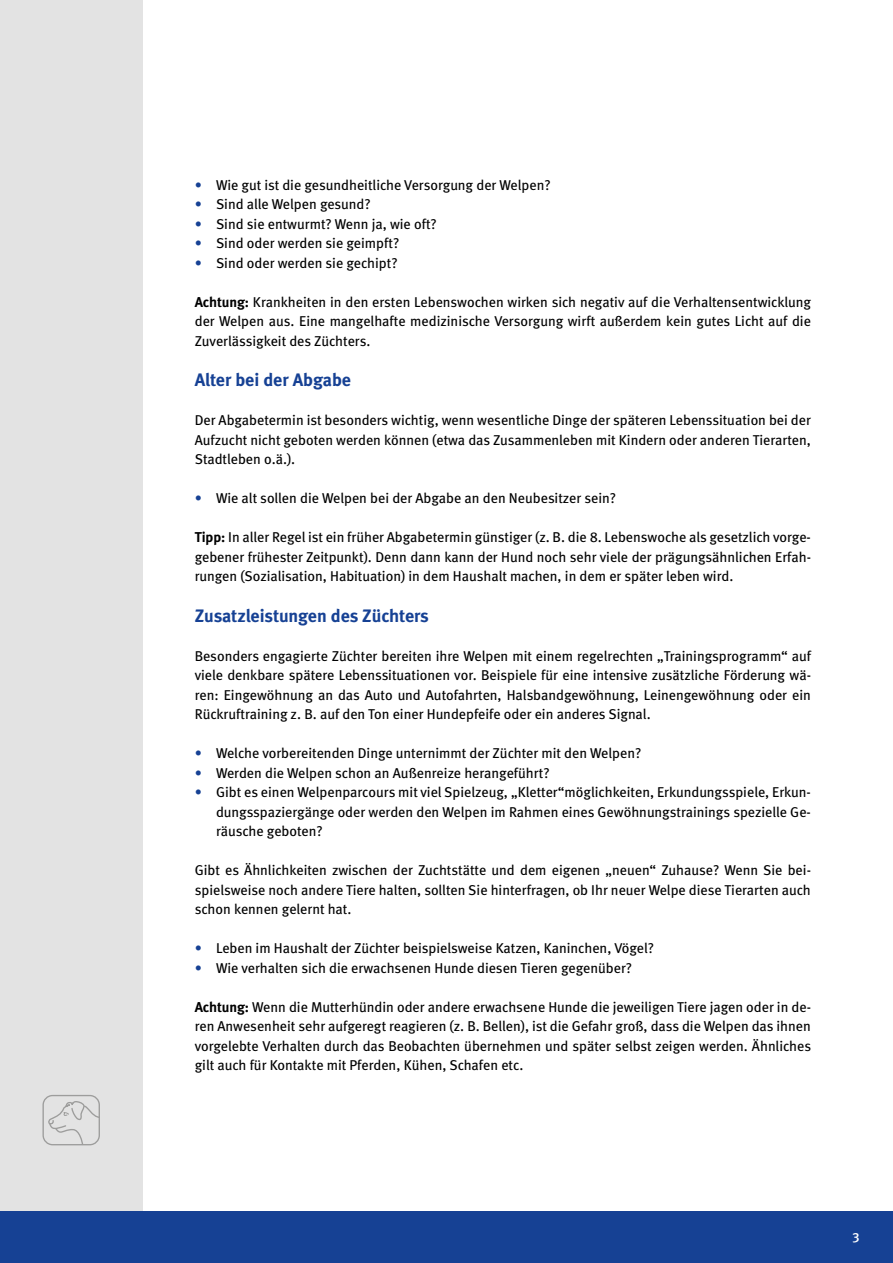
<style>
.page{position:relative;width:893px;height:1263px;background:#fff}
.page>*{position:absolute;margin:0;border:0;box-sizing:border-box;transform-origin:0 0}
.t1{font:700 18px "Meta";letter-spacing:-.005em;color:#164194}
.t2{font:14.25px/19.5px "Meta";color:#000;text-align:justify}
.t3{font:500 13.5px "Meta";color:#fff}
.s1{color:#164194}
.s2{font-family:"Meta Bold LF"}
</style>
<div class="page">
<div style="left:0;top:0;width:142px;height:1263px;background:#e3e3e3"></div>
<div style="left:0;top:1212px;width:893px;height:51px;background:#164194"></div>
<div style="left:42px;top:1095px;width:58px;height:50px;border:1px solid #9d9d9c;border-radius:9px"></div>
<svg style="left:46px;top:1100px;width:54px;height:46px"></svg>
<p class="t2" style="left:195px;top:175px;width:357px"><span class="s1">•</span> Wie gut ist die gesundheitliche Versorgung der Welpen?</p>
<p class="t2" style="left:195px;top:194px;width:177px"><span class="s1">•</span> Sind alle Welpen gesund?</p>
<p class="t2" style="left:195px;top:214px;width:244px"><span class="s1">•</span> Sind sie entwurmt? Wenn ja, wie oft?</p>
<p class="t2" style="left:195px;top:233px;width:206px"><span class="s1">•</span> Sind oder werden sie geimpft?</p>
<p class="t2" style="left:195px;top:253px;width:204px"><span class="s1">•</span> Sind oder werden sie gechipt?</p>
<p class="t2" style="left:195px;top:292px;width:618px"><span class="s2">Achtung:</span> Krankheiten in den ersten Lebenswochen wirken sich negativ auf die Verhaltensentwicklung der Welpen aus. Eine mangelhafte medizinische Versorgung wirft außerdem kein gutes Licht auf die Zuverlässigkeit des Züchters.</p>
<p class="t1" style="left:195px;top:369px;width:158px">Alter bei der Abgabe</p>
<p class="t2" style="left:195px;top:410px;width:618px">Der Abgabetermin ist besonders wichtig, wenn wesentliche Dinge der späteren Lebenssituation bei der Aufzucht nicht geboten werden können (etwa das Zusammenleben mit Kindern oder anderen Tierarten, Stadtleben o.ä.).</p>
<p class="t2" style="left:195px;top:488px;width:423px"><span class="s1">•</span> Wie alt sollen die Welpen bei der Abgabe an den Neubesitzer sein?</p>
<p class="t2" style="left:195px;top:527px;width:618px"><span class="s2">Tipp:</span> In aller Regel ist ein früher Abgabetermin günstiger (z. B. die 8. Lebenswoche als gesetzlich vorge&shy;gebener frühester Zeitpunkt). Denn dann kann der Hund noch sehr viele der prägungsähnlichen Erfah&shy;rungen (Sozialisation, Habituation) in dem Haushalt machen, in dem er später leben wird.</p>
<p class="t1" style="left:195px;top:605px;width:236px">Zusatzleistungen des Züchters</p>
<p class="t2" style="left:195px;top:646px;width:618px">Besonders engagierte Züchter bereiten ihre Welpen mit einem regelrechten „Trainingsprogramm“ auf viele denkbare spätere Lebenssituationen vor. Beispiele für eine intensive zusätzliche Förderung wä&shy;ren: Eingewöhnung an das Auto und Autofahrten, Halsbandgewöhnung, Leinengewöhnung oder ein Rückruftraining z. B. auf den Ton einer Hundepfeife oder ein anderes Signal.</p>
<p class="t2" style="left:195px;top:743px;width:448px"><span class="s1">•</span> Welche vorbereitenden Dinge unternimmt der Züchter mit den Welpen?</p>
<p class="t2" style="left:195px;top:763px;width:356px"><span class="s1">•</span> Werden die Welpen schon an Außenreize herangeführt?</p>
<p class="t2" style="left:216px;top:782px;width:596px;text-indent:-21px"><span class="s1">•</span> Gibt es einen Welpenparcours mit viel Spielzeug, „Kletter“möglichkeiten, Erkundungsspiele, Erkun&shy;dungsspaziergänge oder werden den Welpen im Rahmen eines Gewöhnungstrainings spezielle Ge&shy;räusche geboten?</p>
<p class="t2" style="left:195px;top:860px;width:618px">Gibt es Ähnlichkeiten zwischen der Zuchtstätte und dem eigenen „neuen“ Zuhause? Wenn Sie bei&shy;spielsweise noch andere Tiere halten, sollten Sie hinterfragen, ob Ihr neuer Welpe diese Tierarten auch schon kennen gelernt hat.</p>
<p class="t2" style="left:195px;top:938px;width:461px"><span class="s1">•</span> Leben im Haushalt der Züchter beispielsweise Katzen, Kaninchen, Vögel?</p>
<p class="t2" style="left:195px;top:958px;width:439px"><span class="s1">•</span> Wie verhalten sich die erwachsenen Hunde diesen Tieren gegenüber?</p>
<p class="t2" style="left:195px;top:997px;width:618px"><span class="s2">Achtung:</span> Wenn die Mutterhündin oder andere erwachsene Hunde die jeweiligen Tiere jagen oder in de&shy;ren Anwesenheit sehr aufgeregt reagieren (z. B. Bellen), ist die Gefahr groß, dass die Welpen das ihnen vorgelebte Verhalten durch das Beobachten übernehmen und später selbst zeigen werden. Ähnliches gilt auch für Kontakte mit Pferden, Kühen, Schafen etc.</p>
<p class="t3" style="left:853px;top:1228px;width:9px">3</p>
</div>
